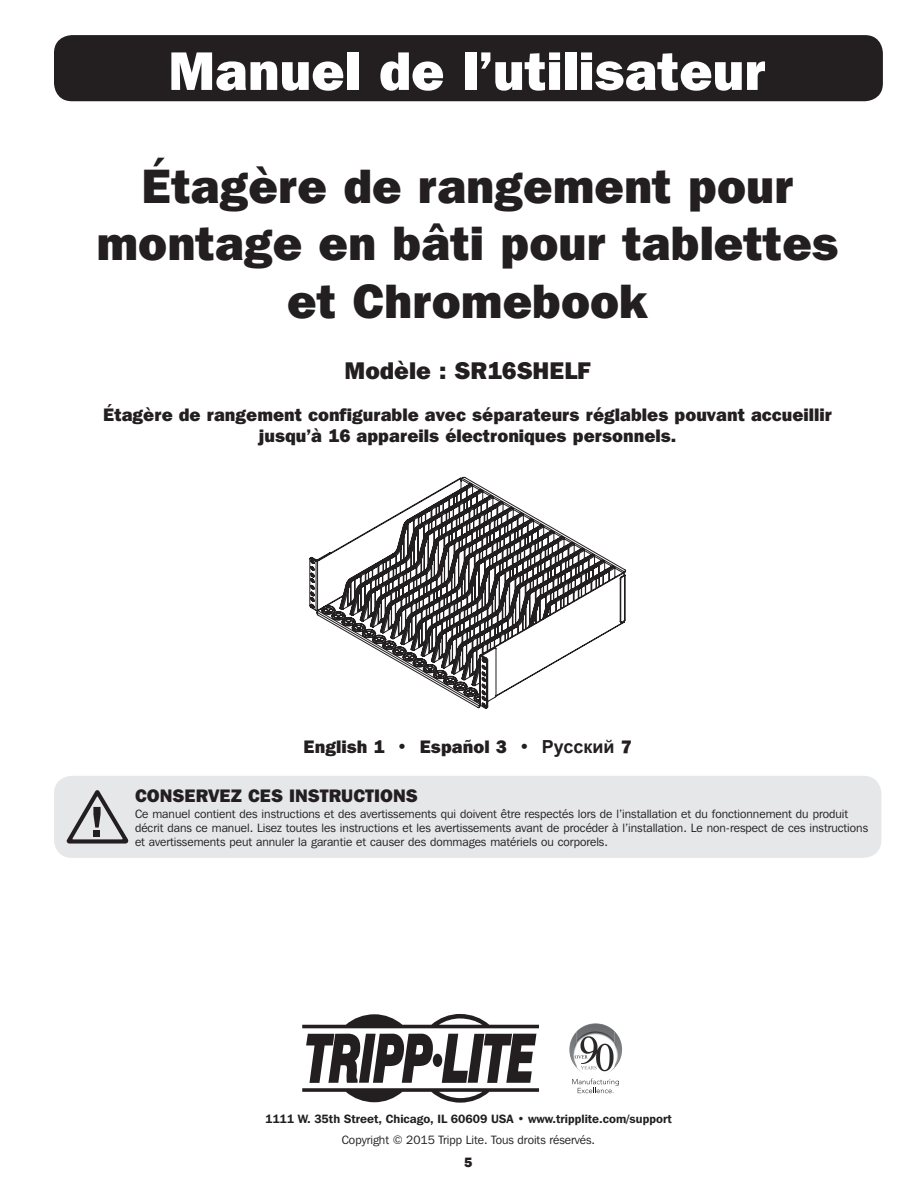
<style>
.page{position:relative;width:918px;height:1188px;background:#fff}
.page>*{position:absolute;margin:0;border:0;box-sizing:border-box;transform-origin:0 0}
.t1{font:800 54px "Franklin Gothic IT Cby BT";color:#fff}
.t2{font:800 48px/57.6px "Franklin Gothic IT Cby BT";color:#231f20;text-align:center}
.t3{font:800 24px "Franklin Gothic IT Cby BT";color:#231f20}
.t4{font:800 18px/21.6px "Franklin Gothic IT Cby BT";color:#231f20;text-align:center}
.t5{font:800 13.5px "Franklin Gothic IT Cby BT";color:#231f20}
.t6{font:12px/14.4px "Franklin Gothic IT Cby BT";color:#231f20}
.t7{font:600 12px "Franklin Gothic IT Cby BT";color:#231f20}
.s1{font-family:"Arial";font-weight:700}
</style>
<div class="page">
<svg style="left:302px;top:1014px;width:237px;height:14px"></svg>
<svg style="left:302px;top:1034px;width:237px;height:69px"></svg>
<img style="left:577px;top:1023px;width:18px;height:49px">
<img style="left:569px;top:1032px;width:7px;height:32px">
<img style="left:615px;top:1035px;width:7px;height:32px">
<svg style="left:572px;top:1079px;width:47px;height:14px"></svg>
<svg style="left:575px;top:1055px;width:13px;height:4px"></svg>
<div style="left:54px;top:776px;width:827px;height:82px;background:#e6e7e9;border-radius:18px"></div>
<svg style="left:67px;top:790px;width:61px;height:54px"></svg>
<div style="left:94px;top:830px;width:6px;height:7px;background:#231f20"></div>
<div style="left:54px;top:35px;width:829px;height:66px;background:#231f20;border-radius:18px"></div>
<svg style="left:309px;top:477px;width:317px;height:232px"></svg>
<p class="t1" style="left:168px;top:36px;width:599px">Manuel de l’utilisateur</p>
<p class="t2" style="left:97px;top:156px;width:744px">Étagère de rangement pour montage en bâti pour tablettes et Chromebook</p>
<p class="t3" style="left:344px;top:355px;width:248px">Modèle : SR16SHELF</p>
<p class="t4" style="left:103px;top:403px;width:731px">Étagère de rangement configurable avec séparateurs réglables pouvant accueillir jusqu’à 16 appareils électroniques personnels.</p>
<p class="t4" style="left:304px;top:735px;width:330px">English 1 • Español 3 • <span class="s1">Русский</span> 7</p>
<p class="t4" style="left:135px;top:784px;width:284px">CONSERVEZ CES INSTRUCTIONS</p>
<p class="t6" style="left:135px;top:806px;width:735px">Ce manuel contient des instructions et des avertissements qui doivent être respectés lors de l’installation et du fonctionnement du produit décrit dans ce manuel. Lisez toutes les instructions et les avertissements avant de procéder à l’installation. Le non-respect de ces instructions et avertissements peut annuler la garantie et causer des dommages matériels ou corporels.</p>
<p class="t7" style="left:265px;top:1111px;width:408px">1111 W. 35th Street, Chicago, IL 60609 USA • www.tripplite.com/support</p>
<p class="t6" style="left:342px;top:1133px;width:255px">Copyright © 2015 Tripp Lite. Tous droits réservés.</p>
<p class="t5" style="left:464px;top:1153px;width:10px">5</p>
</div>
